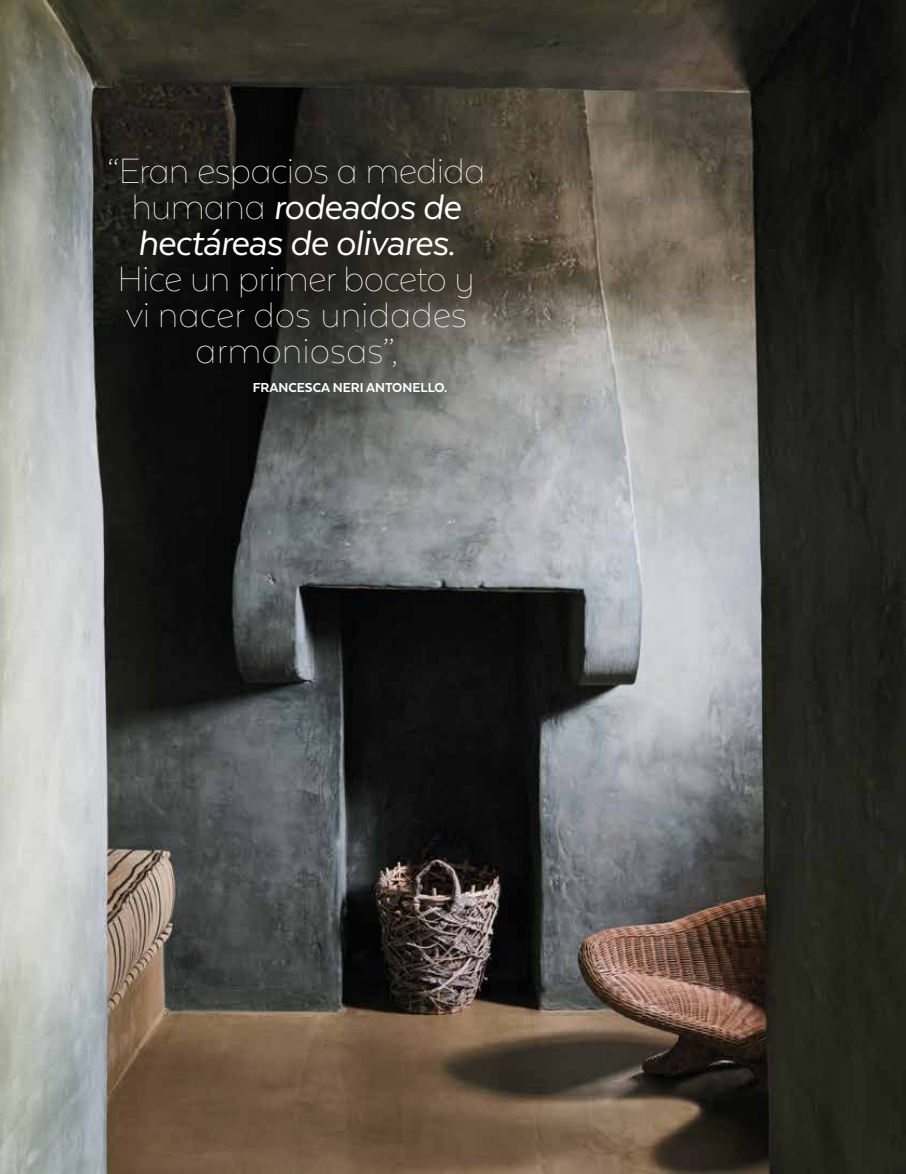
<style>
.page{position:relative;width:906px;height:1174px;background:#fff}
.page>*{position:absolute;margin:0;border:0;box-sizing:border-box;transform-origin:0 0}
.t1{font:italic 40.5px/36px "Texta Alt";letter-spacing:-.02em;color:#fff;text-align:center}
.t2{font:100 40.5px/36px "Texta Alt";color:#fff;text-align:center}
.t3{font:900 15px "Texta Alt";color:#fff}
.s1{font-weight:100;font-style:normal}
</style>
<div class="page">
<img style="left:0;top:0;width:906px;height:1174px">
<p class="t1" style="left:107px;top:153px;width:380px"><span class="s1">“Eran espacios a medida humana</span> rodeados de hectáreas de olivares.</p>
<p class="t2" style="left:117px;top:260px;width:359px">Hice un primer boceto y vi nacer dos unidades armoniosas”,</p>
<p class="t3" style="left:253px;top:379px;width:196px">FRANCESCA NERI ANTONELLO.</p>
</div>
